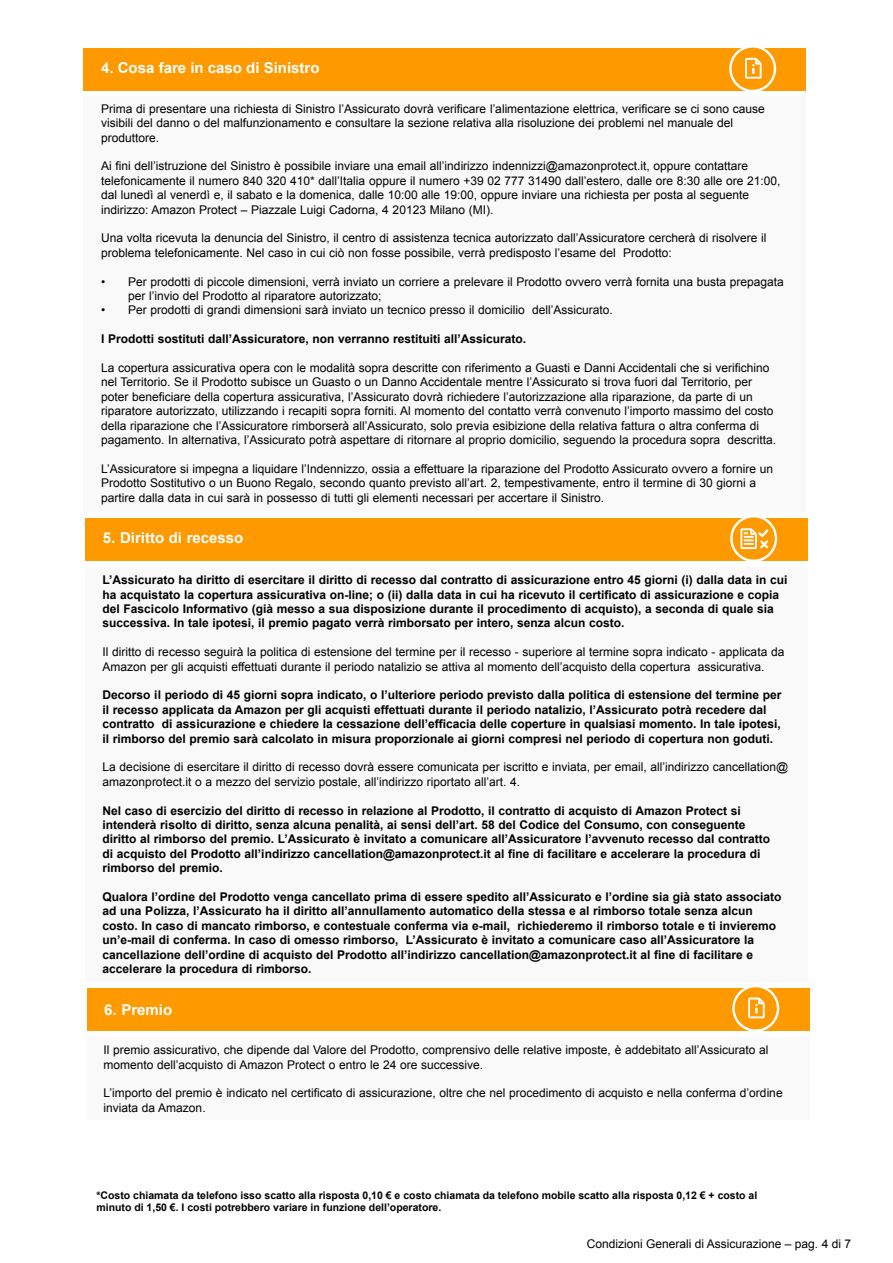
<style>
.page{position:relative;width:893px;height:1263px;background:#fff}
.page>*{position:absolute;margin:0;border:0;box-sizing:border-box;transform-origin:0 0}
.t1{font:700 15px "Arial";color:#fff}
.t2{font:12px/14.4px "Arial";color:#000}
.t3{font:700 12px/14.4px "Arial";color:#000}
.t4{font:700 10.5px/12.6px "Arial";color:#000}
</style>
<div class="page">
<div style="left:83px;top:97px;width:723px;height:415px;background:#f9f9fa"></div>
<div style="left:83px;top:48px;width:723px;height:42px;background:#f90"></div>
<svg style="left:729px;top:47px;width:47px;height:44px"></svg>
<div style="left:85px;top:568px;width:723px;height:414px;background:#f9f9fa"></div>
<div style="left:85px;top:518px;width:723px;height:43px;background:#f90"></div>
<svg style="left:730px;top:517px;width:47px;height:44px"></svg>
<div style="left:87px;top:1038px;width:722px;height:82px;background:#f9f9fa"></div>
<div style="left:87px;top:988px;width:722px;height:43px;background:#f90"></div>
<svg style="left:732px;top:987px;width:47px;height:44px"></svg>
<p class="t1" style="left:101px;top:58px;width:220px">4. Cosa fare in caso di Sinistro</p>
<p class="t2" style="left:101px;top:102px;width:665px">Prima di presentare una richiesta di Sinistro l’Assicurato dovrà verificare l’alimentazione elettrica, verificare se ci sono cause visibili del danno o del malfunzionamento e consultare la sezione relativa alla risoluzione dei problemi nel manuale del produttore.</p>
<p class="t2" style="left:101px;top:159px;width:681px">Ai fini dell’istruzione del Sinistro è possibile inviare una email all’indirizzo indennizzi@amazonprotect.it, oppure contattare telefonicamente il numero 840 320 410* dall’Italia oppure il numero +39 02 777 31490 dall’estero, dalle ore 8:30 alle ore 21:00, dal lunedì al venerdì e, il sabato e la domenica, dalle 10:00 alle 19:00, oppure inviare una richiesta per posta al seguente indirizzo: Amazon Protect – Piazzale Luigi Cadorna, 4 20123 Milano (MI).</p>
<p class="t2" style="left:101px;top:231px;width:667px">Una volta ricevuta la denuncia del Sinistro, il centro di assistenza tecnica autorizzato dall’Assicuratore cercherà di risolvere il problema telefonicamente. Nel caso in cui ciò non fosse possibile, verrà predisposto l’esame del Prodotto:</p>
<p class="t2" style="left:128px;top:274px;width:657px;text-indent:-27px">• Per prodotti di piccole dimensioni, verrà inviato un corriere a prelevare il Prodotto ovvero verrà fornita una busta prepagata per l’invio del Prodotto al riparatore autorizzato;</p>
<p class="t2" style="left:101px;top:303px;width:513px">• Per prodotti di grandi dimensioni sarà inviato un tecnico presso il domicilio dell’Assicurato.</p>
<p class="t3" style="left:101px;top:332px;width:427px">I Prodotti sostituti dall’Assicuratore, non verranno restituiti all’Assicurato.</p>
<p class="t2" style="left:101px;top:361px;width:677px">La copertura assicurativa opera con le modalità sopra descritte con riferimento a Guasti e Danni Accidentali che si verifichino nel Territorio. Se il Prodotto subisce un Guasto o un Danno Accidentale mentre l’Assicurato si trova fuori dal Territorio, per poter beneficiare della copertura assicurativa, l’Assicurato dovrà richiedere l’autorizzazione alla riparazione, da parte di un riparatore autorizzato, utilizzando i recapiti sopra forniti. Al momento del contatto verrà convenuto l’importo massimo del costo della riparazione che l’Assicuratore rimborserà all’Assicurato, solo previa esibizione della relativa fattura o altra conferma di pagamento. In alternativa, l’Assicurato potrà aspettare di ritornare al proprio domicilio, seguendo la procedura sopra descritta.</p>
<p class="t2" style="left:101px;top:462px;width:673px">L’Assicuratore si impegna a liquidare l’Indennizzo, ossia a effettuare la riparazione del Prodotto Assicurato ovvero a fornire un<br>Prodotto Sostitutivo o un Buono Regalo, secondo quanto previsto all’art. 2, tempestivamente, entro il termine di 30 giorni a partire dalla data in cui sarà in possesso di tutti gli elementi necessari per accertare il Sinistro.</p>
<p class="t1" style="left:103px;top:528px;width:142px">5. Diritto di recesso</p>
<p class="t3" style="left:103px;top:573px;width:686px">L’Assicurato ha diritto di esercitare il diritto di recesso dal contratto di assicurazione entro 45 giorni (i) dalla data in cui ha acquistato la copertura assicurativa on-line; o (ii) dalla data in cui ha ricevuto il certificato di assicurazione e copia del Fascicolo Informativo (già messo a sua disposizione durante il procedimento di acquisto), a seconda di quale sia successiva. In tale ipotesi, il premio pagato verrà rimborsato per intero, senza alcun costo.</p>
<p class="t2" style="left:103px;top:645px;width:683px">Il diritto di recesso seguirà la politica di estensione del termine per il recesso - superiore al termine sopra indicato - applicata da<br>Amazon per gli acquisti effettuati durante il periodo natalizio se attiva al momento dell’acquisto della copertura assicurativa.</p>
<p class="t3" style="left:103px;top:688px;width:680px">Decorso il periodo di 45 giorni sopra indicato, o l’ulteriore periodo previsto dalla politica di estensione del termine per il recesso applicata da Amazon per gli acquisti effettuati durante il periodo natalizio, l’Assicurato potrà recedere dal contratto di assicurazione e chiedere la cessazione dell’efficacia delle coperture in qualsiasi momento. In tale ipotesi, il rimborso del premio sarà calcolato in misura proporzionale ai giorni compresi nel periodo di copertura non goduti.</p>
<p class="t2" style="left:103px;top:760px;width:687px">La decisione di esercitare il diritto di recesso dovrà essere comunicata per iscritto e inviata, per email, all’indirizzo cancellation@ amazonprotect.it o a mezzo del servizio postale, all’indirizzo riportato all’art. 4.</p>
<p class="t3" style="left:103px;top:803px;width:669px">Nel caso di esercizio del diritto di recesso in relazione al Prodotto, il contratto di acquisto di Amazon Protect si intenderà risolto di diritto, senza alcuna penalità, ai sensi dell’art. 58 del Codice del Consumo, con conseguente diritto al rimborso del premio. L’Assicurato è invitato a comunicare all’Assicuratore l’avvenuto recesso dal contratto di acquisto del Prodotto all’indirizzo cancellation@amazonprotect.it al fine di facilitare e accelerare la procedura di rimborso del premio.</p>
<p class="t3" style="left:103px;top:890px;width:680px">Qualora l’ordine del Prodotto venga cancellato prima di essere spedito all’Assicurato e l’ordine sia già stato associato ad una Polizza, l’Assicurato ha il diritto all’annullamento automatico della stessa e al rimborso totale senza alcun costo. In caso di mancato rimborso, e contestuale conferma via e-mail, richiederemo il rimborso totale e ti invieremo un’e-mail di conferma. In caso di omesso rimborso, L’Assicurato è invitato a comunicare caso all’Assicuratore la cancellazione dell’ordine di acquisto del Prodotto all’indirizzo cancellation@amazonprotect.it al fine di facilitare e accelerare la procedura di rimborso.</p>
<p class="t1" style="left:104px;top:999px;width:69px">6. Premio</p>
<p class="t2" style="left:104px;top:1043px;width:666px">Il premio assicurativo, che dipende dal Valore del Prodotto, comprensivo delle relative imposte, è addebitato all’Assicurato al momento dell’acquisto di Amazon Protect o entro le 24 ore successive.</p>
<p class="t2" style="left:104px;top:1086px;width:681px">L’importo del premio è indicato nel certificato di assicurazione, oltre che nel procedimento di acquisto e nella conferma d’ordine inviata da Amazon.</p>
<p class="t4" style="left:96px;top:1189px;width:662px">*Costo chiamata da telefono isso scatto alla risposta 0,10 € e costo chiamata da telefono mobile scatto alla risposta 0,12 € + costo al minuto di 1,50 €. I costi potrebbero variare in funzione dell’operatore.</p>
<p class="t2" style="left:587px;top:1237px;width:266px">Condizioni Generali di Assicurazione – pag. 4 di 7</p>
</div>
